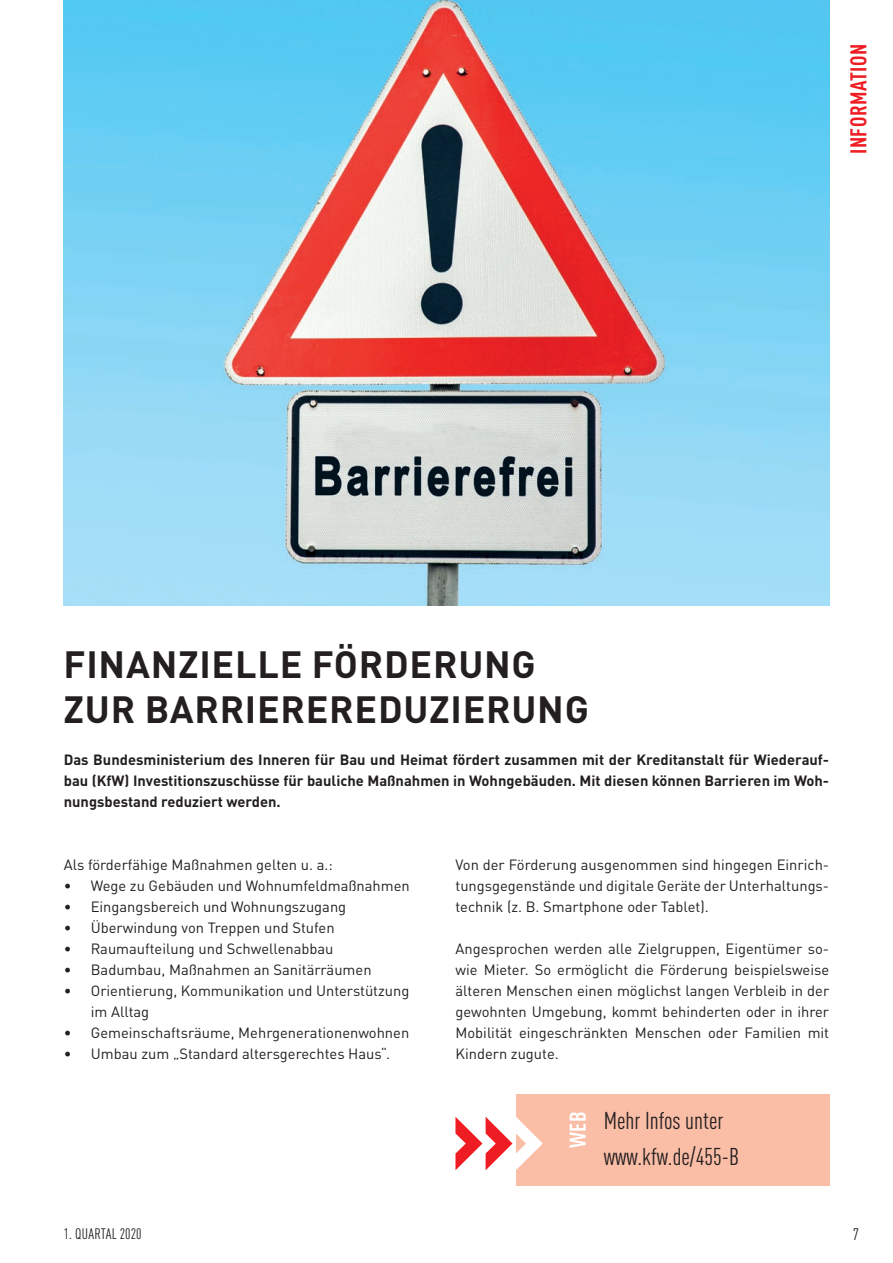
<style>
.page{position:relative;width:893px;height:1263px;background:#fff}
.page>*{position:absolute;margin:0;border:0;box-sizing:border-box;transform-origin:0 0}
.Überschriften{font:700 108px "DIN Pro";color:#ee1d23}
.Überschriften-2{font:700 108px "DIN Pro";color:#fff}
.Überschriften-3{font:700 37.5px "DIN Pro";letter-spacing:.02em;color:#231f20}
.Grundtext{font:condensed 24px "DIN Pro";color:#231f20}
.Überschriften-4{font:700 condensed 22.5px "DIN Pro";letter-spacing:.02em;color:#ee1d23}
.Grundtext-2{font:700 condensed 22.5px "DIN Pro";color:#fff}
.t1{font:condensed 16.5px "DIN Pro";color:#231f20}
.t2{font:condensed 15px "DIN Pro";color:#231f20}
.Grundtext-3{font:14.7px/21px "DIN Pro";color:#231f20;text-align:justify}
.Grundtext-4{font:700 14.7px/21px "DIN Pro";color:#231f20;text-align:justify}
</style>
<div class="page">
<img style="left:63px;top:0;width:766px;height:606px">
<div style="left:516px;top:1094px;width:313px;height:92px;background:#fabda6"></div>
<p class="Überschriften-4" style="left:841px;top:154px;width:111px;rotate:-90deg">INFORMATION</p>
<p class="Überschriften-3" style="left:64px;top:633px;width:474px">FINANZIELLE FÖRDERUNG</p>
<p class="Überschriften-3" style="left:64px;top:678px;width:527px">ZUR BARRIEREREDUZIERUNG</p>
<p class="Grundtext-4" style="left:64px;top:748px;width:767px">Das Bundesministerium des Inneren für Bau und Heimat fördert zusammen mit der Kreditanstalt für Wiederauf&shy;bau (KfW) Investitionszuschüsse für bauliche Maßnahmen in Wohngebäuden. Mit diesen können Barrieren im Woh&shy;nungsbestand reduziert werden.</p>
<p class="Grundtext-3" style="left:64px;top:853px;width:271px">Als förderfähige Maßnahmen gelten u. a.:</p>
<p class="Grundtext-3" style="left:64px;top:874px;width:348px">• Wege zu Gebäuden und Wohnumfeldmaßnahmen</p>
<p class="Grundtext-3" style="left:64px;top:895px;width:284px">• Eingangsbereich und Wohnungszugang</p>
<p class="Grundtext-3" style="left:64px;top:916px;width:272px">• Überwindung von Treppen und Stufen</p>
<p class="Grundtext-3" style="left:64px;top:937px;width:271px">• Raumaufteilung und Schwellenabbau</p>
<p class="Grundtext-3" style="left:64px;top:958px;width:309px">• Badumbau, Maßnahmen an Sanitärräumen</p>
<p class="Grundtext-3" style="left:91px;top:979px;width:320px;text-indent:-27px">• Orientierung, Kommunikation und Unterstützung im Alltag</p>
<p class="Grundtext-3" style="left:64px;top:1021px;width:347px">• Gemeinschaftsräume, Mehrgenerationenwohnen</p>
<p class="Grundtext-3" style="left:64px;top:1042px;width:328px">• Umbau zum „Standard altersgerechtes Haus“.</p>
<p class="Grundtext-3" style="left:455px;top:853px;width:375px">Von der Förderung ausgenommen sind hingegen Einrich&shy;tungsgegenstände und digitale Geräte der Unterhaltungs&shy;technik (z. B. Smartphone oder Tablet).</p>
<p class="Grundtext-3" style="left:455px;top:937px;width:375px">Angesprochen werden alle Zielgruppen, Eigentümer so&shy;wie Mieter. So ermöglicht die Förderung beispielsweise älteren Menschen einen möglichst langen Verbleib in der gewohnten Umgebung, kommt behinderten oder in ihrer Mobilität eingeschränkten Menschen oder Familien mit Kindern zugute.</p>
<p class="Überschriften" style="left:516px;top:1234px;width:69px;rotate:-180deg">«</p>
<p class="Überschriften-2" style="left:546px;top:1234px;width:69px;rotate:-180deg">«</p>
<p class="Grundtext-2" style="left:561px;top:1148px;width:38px;rotate:-90deg">WEB</p>
<p class="Grundtext" style="left:604px;top:1103px;width:121px">Mehr Infos unter</p>
<p class="Grundtext" style="left:604px;top:1139px;width:137px">www.kfw.de/455-B</p>
<p class="t2" style="left:64px;top:1222px;width:79px">1. QUARTAL 2020</p>
<p class="t1" style="left:853px;top:1222px;width:7px">7</p>
</div>
